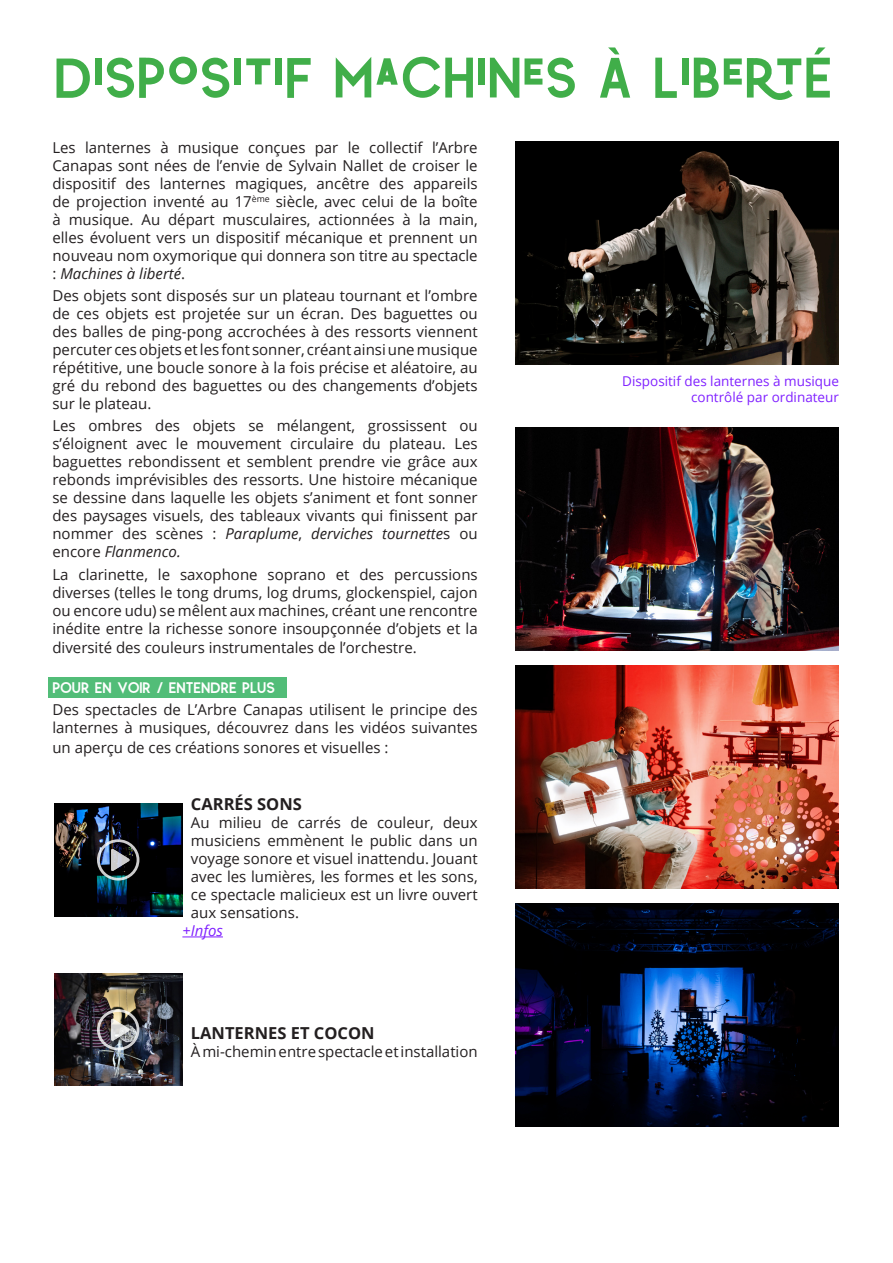
<style>
.page{position:relative;width:893px;height:1263px;background:#fff}
.page>*{position:absolute;margin:0;border:0;box-sizing:border-box;transform-origin:0 0}
.t1{font:84px "Quirk";color:#40ae49}
.t2{font:22.5px "Quirk";color:#fff}
.t3{font:700 16.5px "Open Sans";color:#231f20}
.t4{font:15px/18px "Open Sans";color:#231f20;text-align:justify}
.t5{font:italic 15px "Open Sans";color:#8021ff}
.t6{font:13.5px "Open Sans";color:#8021ff}
.s1{font-style:italic}
</style>
<div class="page">
<div style="left:48px;top:677px;width:238px;height:21px;background:#52bd78"></div>
<hr style="left:182px;top:936px;width:41px;height:1px;background:#8021ff">
<img style="left:516px;top:427px;width:323px;height:224px">
<img style="left:516px;top:665px;width:323px;height:223px">
<img style="left:516px;top:903px;width:323px;height:223px">
<img style="left:516px;top:141px;width:323px;height:223px">
<img style="left:54px;top:804px;width:128px;height:112px">
<svg style="left:97px;top:839px;width:42px;height:42px;background:#515e68"></svg>
<img style="left:54px;top:973px;width:128px;height:113px">
<svg style="left:97px;top:1009px;width:42px;height:41px;background:#7f7b7d"></svg>
<p class="t1" style="left:54px;top:35px;width:780px">Dispositif Machines À LibertÉ</p>
<p class="t4" style="left:52px;top:138px;width:427px">Les lanternes à musique conçues par le collectif l’Arbre Canapas sont nées de l’envie de Sylvain Nallet de croiser le dispositif des lanternes magiques, ancêtre des appareils de projection inventé au 17<sup>ème</sup> siècle, avec celui de la boîte à musique. Au départ musculaires, actionnées à la main, elles évoluent vers un dispositif mécanique et prennent un nouveau nom oxymorique qui donnera son titre au spectacle : <span class="s1">Machines à liberté</span>.</p>
<p class="t4" style="left:52px;top:286px;width:427px">Des objets sont disposés sur un plateau tournant et l’ombre de ces objets est projetée sur un écran. Des baguettes ou des balles de ping-pong accrochées à des ressorts viennent percuter ces objets et les font sonner, créant ainsi une musique répétitive, une boucle sonore à la fois précise et aléatoire, au gré du rebond des baguettes ou des changements d’objets sur le plateau.</p>
<p class="t4" style="left:52px;top:416px;width:427px">Les ombres des objets se mélangent, grossissent ou s’éloignent avec le mouvement circulaire du plateau. Les baguettes rebondissent et semblent prendre vie grâce aux rebonds imprévisibles des ressorts. Une histoire mécanique se dessine dans laquelle les objets s’animent et font sonner des paysages visuels, des tableaux vivants qui finissent par nommer des scènes : <span class="s1">Paraplume</span>, <span class="s1">derviches tournette</span>s ou encore <span class="s1">Flanmenco.</span></p>
<p class="t4" style="left:52px;top:565px;width:427px">La clarinette, le saxophone soprano et des percussions diverses (telles le tong drums, log drums, glockenspiel, cajon ou encore udu) se mêlent aux machines, créant une rencontre inédite entre la richesse sonore insoupçonnée d’objets et la</p>
<p class="t4" style="left:52px;top:638px;width:366px">diversité des couleurs instrumentales de l’orchestre.</p>
<p class="t2" style="left:52px;top:676px;width:224px">POUR EN VOIR / ENTENDRE PLUS</p>
<p class="t4" style="left:52px;top:700px;width:427px">Des spectacles de L’Arbre Canapas utilisent le principe des lanternes à musiques, découvrez dans les vidéos suivantes</p>
<p class="t4" style="left:52px;top:738px;width:338px">un aperçu de ces créations sonores et visuelles :</p>
<p class="t3" style="left:191px;top:792px;width:113px">CARRÉS SONS</p>
<p class="t4" style="left:191px;top:813px;width:288px">Au milieu de carrés de couleur, deux musiciens emmènent le public dans un voyage sonore et visuel inattendu. Jouant avec les lumières, les formes et les sons, ce spectacle malicieux est un livre ouvert aux sensations.</p>
<p class="t5" style="left:182px;top:920px;width:42px">+Infos</p>
<p class="t3" style="left:191px;top:1021px;width:185px">LANTERNES ET COCON</p>
<p class="t4" style="left:191px;top:1042px;width:288px">À mi-chemin entre spectacle et installation</p>
<p class="t6" style="left:622px;top:372px;width:218px">Dispositif des lanternes à musique</p>
<p class="t6" style="left:691px;top:388px;width:149px">contrôlé par ordinateur</p>
</div>
